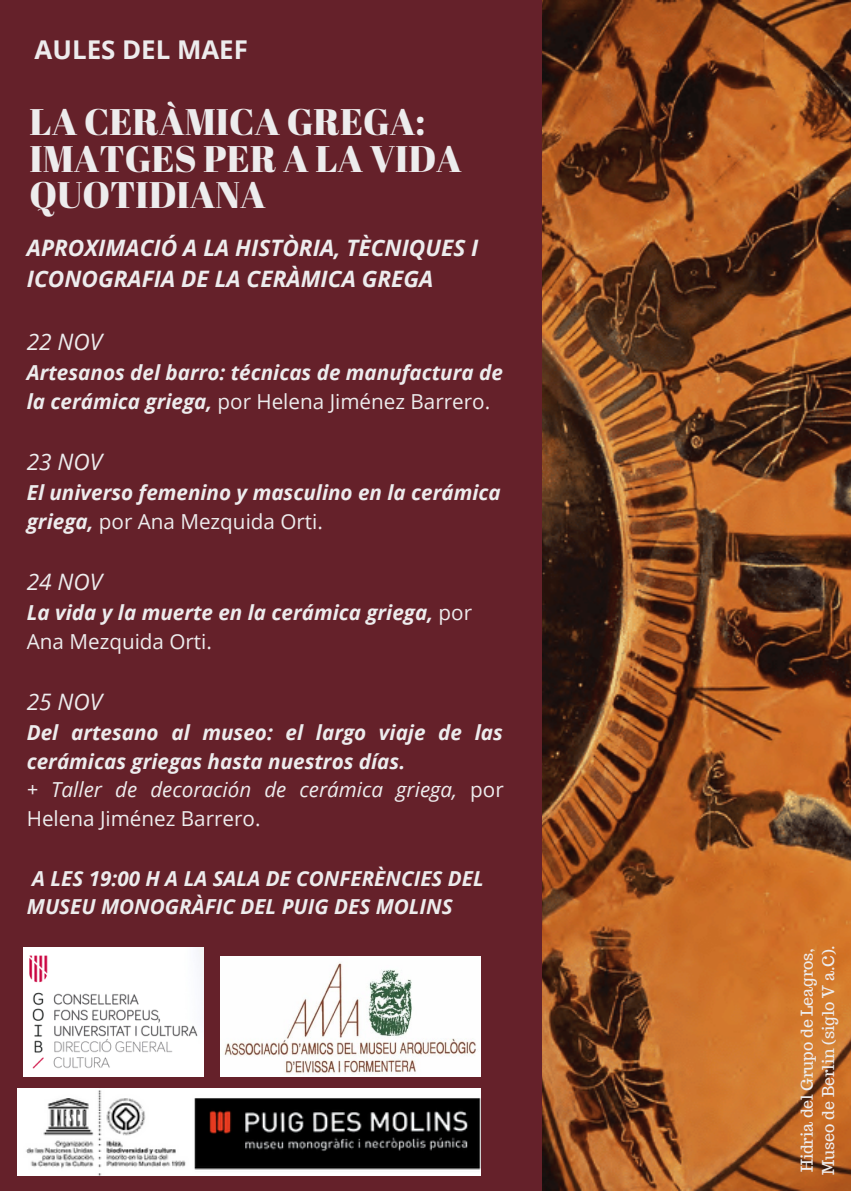
<style>
.page{position:relative;width:851px;height:1191px;background:#fff}
.page>*{position:absolute;margin:0;border:0;box-sizing:border-box;transform-origin:0 0}
.t1{font:37px/36.6px "Abril Fatface";color:#edeced}
.t2{font:700 25.8px "Open Sans";color:#edeced}
.t3{font:italic 700 22.6px/31.6px "Open Sans";color:#edeced}
.t4{font:italic 22.6px "Open Sans";color:#edeced}
.t5{font:italic 700 20.6px/28.4px "Open Sans";color:#edeced}
.t6{font:italic 20.6px/28.4px "Open Sans";color:#edeced}
.t7{font:16px "Trocchi";color:#edeced}
.s1{font-weight:400;font-style:normal}
.s2{font-style:normal}
</style>
<div class="page">
<div style="left:0;top:0;width:850px;height:1191px;background:#65212a"></div>
<img style="left:542px;top:0;width:308px;height:1191px">
<img style="left:18px;top:1088px;width:462px;height:87px">
<img style="left:220px;top:956px;width:260px;height:120px">
<img style="left:24px;top:947px;width:180px;height:129px">
<img style="left:27px;top:947px;width:172px;height:129px">
<p class="t2" style="left:35px;top:32px;width:215px">AULES DEL MAEF</p>
<p class="t1" style="left:30px;top:103px;width:434px">LA CERÀMICA GREGA:<br>IMATGES PER A LA VIDA<br>QUOTIDIANA</p>
<p class="t3" style="left:27px;top:231px;width:453px">APROXIMACIÓ A LA HISTÒRIA, TÈCNIQUES I<br>ICONOGRAFIA DE LA CERÀMICA GREGA</p>
<p class="t4" style="left:27px;top:326px;width:77px">22 NOV</p>
<p class="t5" style="left:27px;top:358px;width:477px">Artesanos del barro: técnicas de manufactura de la cerámica griega, <span class="s1">por Helena Jiménez Barrero.</span></p>
<p class="t4" style="left:27px;top:446px;width:77px">23 NOV</p>
<p class="t5" style="left:27px;top:478px;width:475px">El universo femenino y masculino en la cerámica griega, <span class="s1">por Ana Mezquida Orti.</span></p>
<p class="t4" style="left:27px;top:566px;width:77px">24 NOV</p>
<p class="t5" style="left:27px;top:598px;width:447px">La vida y la muerte en la cerámica griega, <span class="s1">por<br>Ana Mezquida Orti.</span></p>
<p class="t4" style="left:27px;top:686px;width:77px">25 NOV</p>
<p class="t5" style="left:27px;top:718px;width:477px">Del artesano al museo: el largo viaje de las cerámicas griegas hasta nuestros días.</p>
<p class="t6" style="left:27px;top:775px;width:478px">+ Taller de decoración de cerámica griega, <span class="s2">por<br>Helena Jiménez Barrero.</span></p>
<p class="t5" style="left:27px;top:864px;width:458px">A LES 19:00 H A LA SALA DE CONFERÈNCIES DEL<br>MUSEU MONOGRÀFIC DEL PUIG DES MOLINS</p>
<p class="t7" style="left:796px;top:1172px;width:226px;rotate:-90deg">Hidria del Grupo de Leagros,</p>
<p class="t7" style="left:817px;top:1175px;width:231px;rotate:-90deg">Museo de Berlin (siglo V a.C).</p>
</div>
